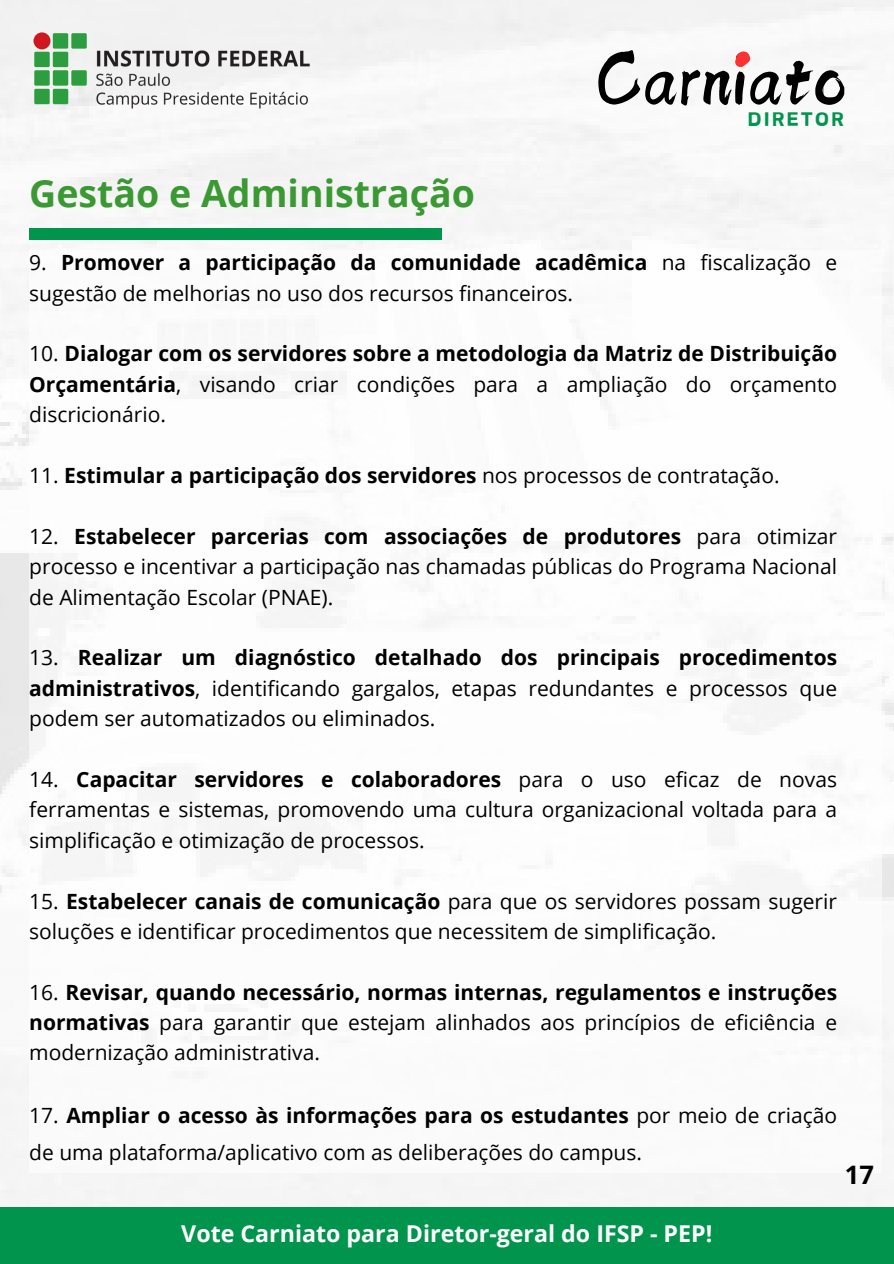
<style>
.page{position:relative;width:894px;height:1264px;background:#fff}
.page>*{position:absolute;margin:0;border:0;box-sizing:border-box;transform-origin:0 0}
.t1{font:84.45px "Canva Shadow Stream Latin";color:#000}
.t2{font:700 37.5px "Open Sans";color:#3a9933}
.t3{font:700 25.5px "Open Sans";color:#000}
.t4{font:700 23.25px "Open Sans";color:#fff}
.t5{font:21px/30.3px "Open Sans";color:#000;text-align:justify}
.t6{font:700 21px/30.3px "Open Sans";color:#000;text-align:justify}
.t7{font:700 18.15px "Canva Acid";letter-spacing:.11em;color:#00944d}
.s1{font-weight:700}
.s2{font-weight:400}
</style>
<div class="page">
<div style="left:0;top:0;width:893px;height:1207px;background:#f6f6f6"></div>
<div style="left:29px;top:250px;width:852px;height:922px;background:#fff"></div>
<div style="left:29px;top:228px;width:412px;height:11px;background:#00944d"></div>
<div style="left:71px;top:70px;width:16px;height:16px;background:#2d9e40;border-radius:2px"></div>
<div style="left:53px;top:33px;width:15px;height:16px;background:#2d9e40;border-radius:2px"></div>
<div style="left:71px;top:33px;width:16px;height:16px;background:#2d9e40;border-radius:2px"></div>
<div style="left:34px;top:52px;width:16px;height:15px;background:#2d9e40;border-radius:2px"></div>
<div style="left:53px;top:52px;width:15px;height:15px;background:#2d9e40;border-radius:2px"></div>
<div style="left:34px;top:70px;width:16px;height:16px;background:#2d9e40;border-radius:2px"></div>
<div style="left:53px;top:70px;width:15px;height:16px;background:#2d9e40;border-radius:2px"></div>
<div style="left:34px;top:89px;width:16px;height:15px;background:#2d9e40;border-radius:2px"></div>
<div style="left:53px;top:89px;width:15px;height:15px;background:#2d9e40;border-radius:2px"></div>
<div style="left:33px;top:32px;width:17px;height:17px;background:#ce171e;border-radius:50%"></div>
<img style="left:93px;top:47px;width:220px;height:65px">
<svg style="left:735px;top:51px;width:15px;height:16px"></svg>
<div style="left:0;top:1207px;width:893px;height:56px;background:#00944d"></div>
<p class="t2" style="left:29px;top:167px;width:447px">Gestão e Administração</p>
<p class="t1" style="left:595px;top:36px;width:252px">Carniato</p>
<p class="t7" style="left:747px;top:109px;width:98px">DIRETOR</p>
<h1 class="t5" style="left:29px;top:247px;width:809px">9. <span class="s1">Promover a participação da comunidade acadêmica</span> na fiscalização e sugestão de melhorias no uso dos recursos financeiros.</h1>
<h2 class="t6" style="left:29px;top:338px;width:809px"><span class="s2">10.</span> Dialogar com os servidores sobre a metodologia da Matriz de Distribuição Orçamentária<span class="s2">, visando criar condições para a ampliação do orçamento discricionário.</span></h2>
<p class="t6" style="left:29px;top:460px;width:751px"><span class="s2">11.</span> Estimular a participação dos servidores <span class="s2">nos processos de contratação.</span></p>
<p class="t5" style="left:29px;top:520px;width:809px">12. <span class="s1">Estabelecer parcerias com associações de produtores</span> para otimizar processo e incentivar a participação nas chamadas públicas do Programa Nacional de Alimentação Escolar (PNAE).</p>
<p class="t5" style="left:29px;top:642px;width:809px">13. <span class="s1">Realizar um diagnóstico detalhado dos principais procedimentos administrativos</span>, identificando gargalos, etapas redundantes e processos que podem ser automatizados ou eliminados.</p>
<p class="t5" style="left:29px;top:763px;width:809px">14. <span class="s1">Capacitar servidores e colaboradores</span> para o uso eficaz de novas ferramentas e sistemas, promovendo uma cultura organizacional voltada para a simplificação e otimização de processos.</p>
<p class="t5" style="left:29px;top:885px;width:809px">15. <span class="s1">Estabelecer canais de comunicação</span> para que os servidores possam sugerir soluções e identificar procedimentos que necessitem de simplificação.</p>
<p class="t5" style="left:29px;top:976px;width:809px">16. <span class="s1">Revisar, quando necessário, normas internas, regulamentos e instruções normativas</span> para garantir que estejam alinhados aos princípios de eficiência e modernização administrativa.</p>
<p class="t5" style="left:29px;top:1097px;width:809px;line-height:36px">17. <span class="s1">Ampliar o acesso às informações para os estudantes</span> por meio de criação de uma plataforma/aplicativo com as deliberações do campus.</p>
<p class="t3" style="left:844px;top:1156px;width:31px">17</p>
<p class="t4" style="left:181px;top:1217px;width:532px">Vote Carniato para Diretor-geral do IFSP - PEP!</p>
</div>
